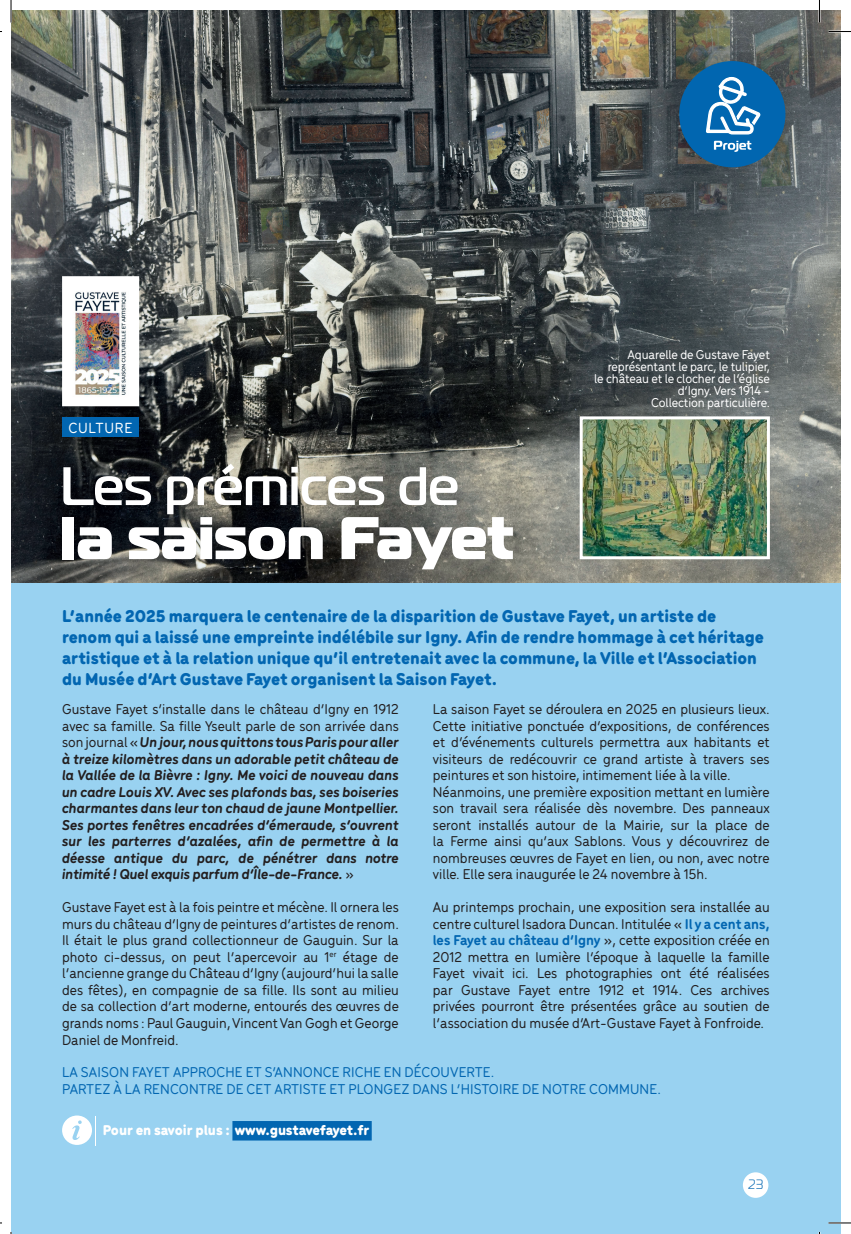
<style>
.page{position:relative;width:851px;height:1234px;background:#fff}
.page>*{position:absolute;margin:0;border:0;box-sizing:border-box;transform-origin:0 0}
.t1{font:800 60px "Magistral";letter-spacing:-.005em;color:#fff}
.t2{font:500 54px "Magistral";letter-spacing:-.005em;color:#fff}
.t3{font:900 18px/21px "Menco";color:#0266b1}
.t4{font:500 15.45px "Menco";letter-spacing:.05em;color:#fff}
.t5{font:500 15px/16.5px "Menco";color:#231f20;text-align:justify}
.t6{font:italic 700 15px/16.5px "Menco";letter-spacing:-.01em;color:#231f20;text-align:justify}
.t7{font:500 15px/16.5px "Menco";letter-spacing:.01em;color:#0266b1}
.t8{font:900 15px "Menco";letter-spacing:-.01em;color:#fff}
.t9{font:500 13.5px/12px "Menco";letter-spacing:-.01em;color:#fff;text-align:right}
.t10{font:300 13.5px "Magistral";color:#0266b1}
.s1{font-weight:500;font-style:normal}
.s2{font-weight:700;color:#0266b1}
</style>
<div class="page">
<div style="left:11px;top:10px;width:829px;height:1223px;background:#99d2f1"></div>
<img style="left:11px;top:10px;width:829px;height:572px">
<div style="left:742px;top:1171px;width:26px;height:26px;background:#fff;border-radius:50%"></div>
<div style="left:62px;top:418px;width:77px;height:19px;background:#0266b1"></div>
<div style="left:679px;top:61px;width:106px;height:106px;background:#0166b0;border-radius:50%"></div>
<svg style="left:713px;top:141px;width:38px;height:11px"></svg>
<svg style="left:706px;top:76px;width:54px;height:59px"></svg>
<img style="left:583px;top:420px;width:182px;height:135px">
<div style="left:579px;top:416px;width:190px;height:143px;border:3px solid #fff"></div>
<img style="left:66px;top:280px;width:69px;height:122px">
<div style="left:62px;top:276px;width:77px;height:130px;border:3px solid #fff"></div>
<svg style="left:62px;top:1115px;width:34px;height:30px"></svg>
<div style="left:232px;top:1120px;width:139px;height:20px;background:#0266b1"></div>
<hr style="left:828px;top:1221px;width:22px;height:2px;background:#fff">
<hr style="left:818px;top:0;width:2px;height:22px;background:#fff">
<svg style="left:828px;top:31px;width:22px;height:1px"></svg>
<svg style="left:828px;top:1222px;width:22px;height:1px"></svg>
<svg style="left:11px;top:0;width:1px;height:22px"></svg>
<svg style="left:819px;top:0;width:1px;height:22px"></svg>
<p class="t4" style="left:68px;top:417px;width:65px">CULTURE</p>
<h2 class="t2" style="left:60px;top:453px;width:400px">Les prémices de</h2>
<h1 class="t1" style="left:60px;top:498px;width:454px">la saison Fayet</h1>
<p class="t9" style="left:594px;top:347px;width:177px">Aquarelle de Gustave Fayet représentant le parc, le tulipier,<br>le château et le clocher de l’église d’Igny. Vers 1914 -<br>Collection particulière.</p>
<p class="t3" style="left:62px;top:604px;width:703px">L’année 2025 marquera le centenaire de la disparition de Gustave Fayet, un artiste de renom qui a laissé une empreinte indélébile sur Igny. Afin de rendre hommage à cet héritage artistique et à la relation unique qu’il entretenait avec la commune, la Ville et l’Association du Musée d’Art Gustave Fayet organisent la Saison Fayet.</p>
<p class="t6" style="left:62px;top:700px;width:338px"><span class="s1">Gustave Fayet s’installe dans le château d’Igny en 1912 avec sa famille. Sa fille Yseult parle de son arrivée dans son journal «</span> Un jour, nous quittons tous Paris pour aller à treize kilomètres dans un adorable petit château de la Vallée de la Bièvre : Igny. Me voici de nouveau dans un cadre Louis XV. Avec ses plafonds bas, ses boiseries charmantes dans leur ton chaud de jaune Montpellier.<br>Ses portes fenêtres encadrées d’émeraude, s’ouvrent sur les parterres d’azalées, afin de permettre à la déesse antique du parc, de pénétrer dans notre intimité ! Quel exquis parfum d’Île-de-France. <span class="s1">»</span></p>
<p class="t5" style="left:62px;top:898px;width:338px">Gustave Fayet est à la fois peintre et mécène. Il ornera les murs du château d’Igny de peintures d’artistes de renom.<br>Il était le plus grand collectionneur de Gauguin. Sur la photo ci-dessus, on peut l’apercevoir au 1<sup>er</sup> étage de l’ancienne grange du Château d’Igny (aujourd’hui la salle des fêtes), en compagnie de sa fille. Ils sont au milieu de sa collection d’art moderne, entourés des œuvres de grands noms : Paul Gauguin, Vincent Van Gogh et George Daniel de Monfreid.</p>
<p class="t5" style="left:433px;top:700px;width:338px;text-align:left">La saison Fayet se déroulera en 2025 en plusieurs lieux.<br>Cette initiative ponctuée d’expositions, de conférences et d’événements culturels permettra aux habitants et visiteurs de redécouvrir ce grand artiste à travers ses peintures et son histoire, intimement liée à la ville.<br>Néanmoins, une première exposition mettant en lumière son travail sera réalisée dès novembre. Des panneaux seront installés autour de la Mairie, sur la place de la Ferme ainsi qu’aux Sablons. Vous y découvrirez de nombreuses œuvres de Fayet en lien, ou non, avec notre ville. Elle sera inaugurée le 24 novembre à 15h.</p>
<p class="t5" style="left:433px;top:898px;width:338px">Au printemps prochain, une exposition sera installée au centre culturel Isadora Duncan. Intitulée « <span class="s2">Il y a cent ans, les Fayet au château d’Igny</span> », cette exposition créée en 2012 mettra en lumière l’époque à laquelle la famille Fayet vivait ici. Les photographies ont été réalisées par Gustave Fayet entre 1912 et 1914. Ces archives privées pourront être présentées grâce au soutien de l’association du musée d’Art-Gustave Fayet à Fonfroide.</p>
<p class="t7" style="left:62px;top:1063px;width:600px">LA SAISON FAYET APPROCHE ET S’ANNONCE RICHE EN DÉCOUVERTE.<br>PARTEZ À LA RENCONTRE DE CET ARTISTE ET PLONGEZ DANS L’HISTOIRE DE NOTRE COMMUNE.</p>
<p class="t8" style="left:103px;top:1118px;width:268px">Pour en savoir plus : www.gustavefayet.fr</p>
<p class="t10" style="left:747px;top:1175px;width:17px">23</p>
</div>
